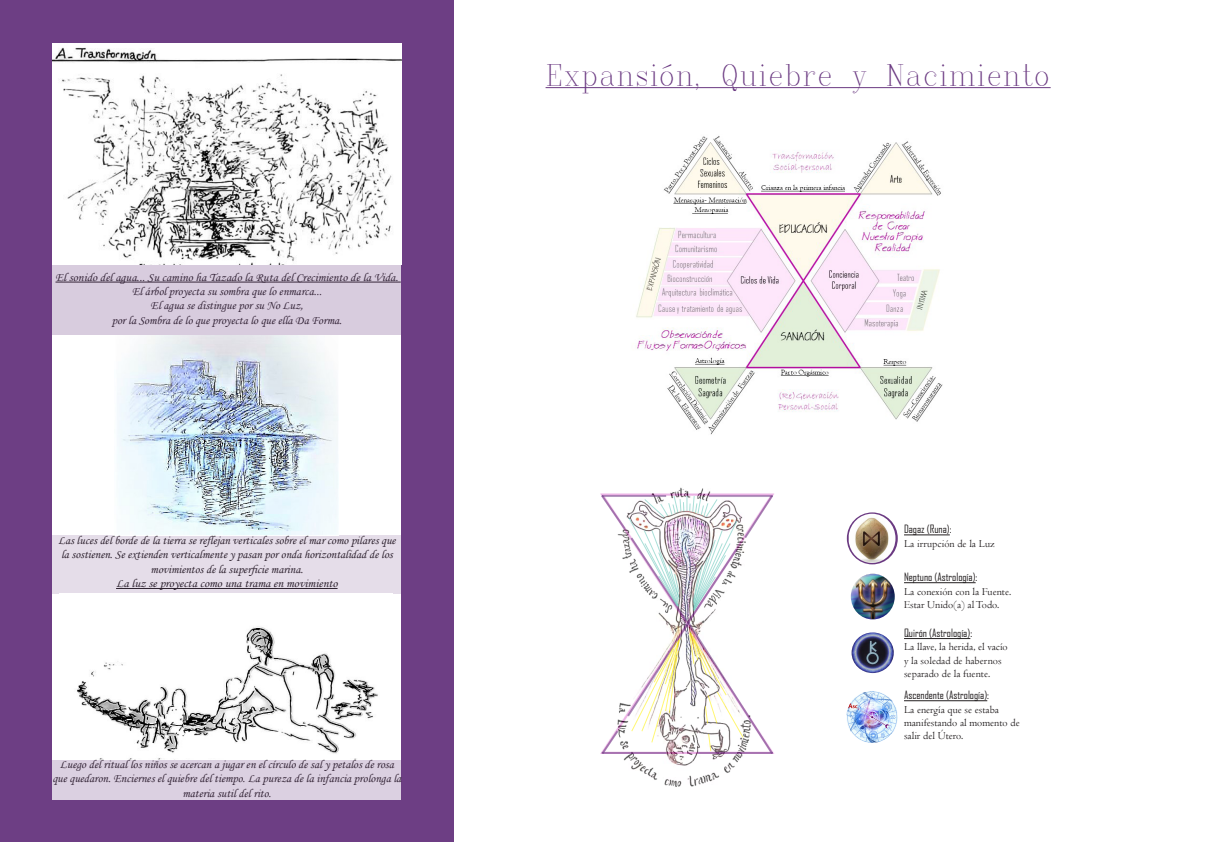
<style>
.page{position:relative;width:1222px;height:842px;background:#fff}
.page>*{position:absolute;margin:0;border:0;box-sizing:border-box;transform-origin:0 0}
.t1{font:29.3px "Complex";color:#6b3a82;scale:.82 1}
.t2{font:12px/14.4px "Monotype Corsiva";color:#231f20;text-align:center}
.t3{font:12px/14.4px "Monotype Corsiva";color:#231f20;text-align:center;scale:1.04 1}
.t4{font:11px/13.2px "Centaur";color:#231f20}
.t5{font:11px "Agency FB";color:#231f20}
</style>
<div class="page">
<div style="left:0;top:0;width:454px;height:842px;background:#6d3e84"></div>
<img style="left:636px;top:136px;width:307px;height:299px">
<div style="left:52px;top:264px;width:349px;height:71px;background:#d8ccde"></div>
<hr style="left:55px;top:282px;width:346px;height:1px;background:#231f20">
<hr style="left:545px;top:87px;width:505px;height:1px;background:#6b3a82">
<img style="left:52px;top:43px;width:349px;height:221px">
<img style="left:113px;top:336px;width:226px;height:200px">
<div style="left:52px;top:536px;width:349px;height:58px;background:#e5dde9"></div>
<hr style="left:116px;top:588px;width:221px;height:1px;background:#231f20">
<div style="left:52px;top:594px;width:349px;height:165px;background:#fff"></div>
<img style="left:77px;top:626px;width:301px;height:133px">
<div style="left:52px;top:759px;width:349px;height:41px;background:#dbd0e1"></div>
<div style="left:52px;top:335px;width:62px;height:200px;background:#fff"></div>
<div style="left:339px;top:335px;width:62px;height:200px;background:#fff"></div>
<img style="left:600px;top:487px;width:174px;height:300px">
<svg style="left:600px;top:494px;width:174px;height:261px"></svg>
<img style="left:851px;top:632px;width:43px;height:41px">
<svg style="left:847px;top:512px;width:51px;height:52px"></svg>
<img style="left:849px;top:514px;width:46px;height:49px">
<hr style="left:904px;top:535px;width:46px;height:1px;background:#231f20">
<hr style="left:904px;top:638px;width:66px;height:1px;background:#231f20">
<img style="left:851px;top:574px;width:44px;height:45px">
<hr style="left:904px;top:582px;width:71px;height:1px;background:#231f20">
<img style="left:846px;top:691px;width:52px;height:52px;border-radius:26px">
<hr style="left:904px;top:700px;width:83px;height:1px;background:#231f20">
<p class="t3" style="left:55px;top:270px;width:331px">El sonido del agua... Su camino ha Tazado la Ruta del Crecimiento de la Vida.<br>El árbol proyecta su sombra que lo enmarca...<br>El agua se distingue por su No Luz,<br>por la Sombra de lo que proyecta lo que ella Da Forma.</p>
<p class="t2" style="left:58px;top:533px;width:339px">Las luces del borde de la tierra se reflejan verticales sobre el mar como pilares que la sostienen. Se extienden verticalmente y pasan por onda horizontalidad de los movimientos de la superficie marina.<br>La luz se proyecta como una trama en movimiento</p>
<p class="t2" style="left:52px;top:757px;width:350px">Luego del ritual los niños se acercan a jugar en el círculo de sal y petalos de rosa que quedaron. Enciernes el quiebre del tiempo. La pureza de la infancia prolonga la materia sutil del rito.</p>
<p class="t1" style="left:545px;top:56px;width:617px">Expansión, Quiebre y Nacimiento</p>
<p class="t5" style="left:904px;top:523px;width:49px">Dagaz (Runa):</p>
<p class="t4" style="left:904px;top:537px;width:92px">La irrupción de la Luz</p>
<p class="t5" style="left:904px;top:570px;width:75px">Neptuno (Astrología):</p>
<p class="t4" style="left:904px;top:584px;width:109px">La conexión con la Fuente.<br>Estar Unido(a) al Todo.</p>
<p class="t5" style="left:904px;top:626px;width:70px">Quirón (Astrología):</p>
<p class="t4" style="left:904px;top:640px;width:105px">La llave, la herida, el vacío y la soledad de habernos separado de la fuente.</p>
<p class="t5" style="left:904px;top:688px;width:87px">Ascendente (Astrología):</p>
<p class="t4" style="left:904px;top:702px;width:117px">La energía que se estaba manifestando al momento de salir del Útero.</p>
</div>
